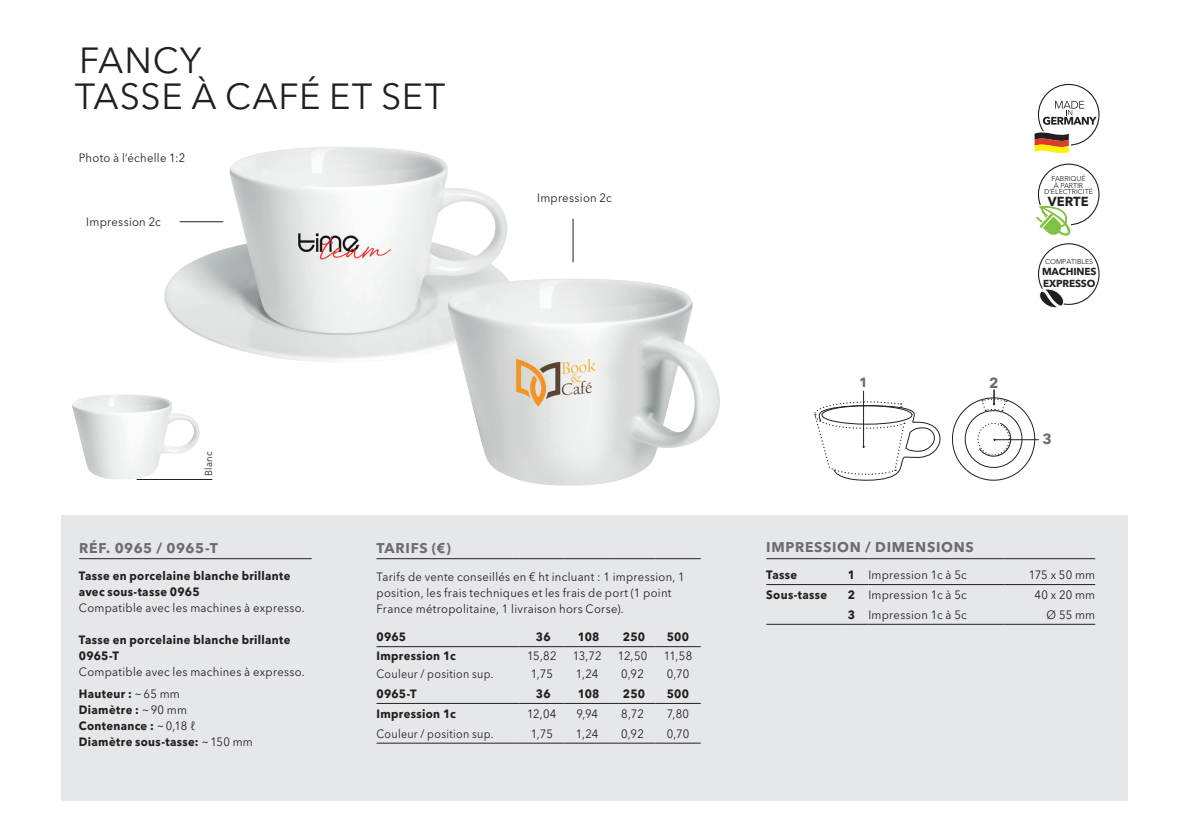
<style>
.page{position:relative;width:1191px;height:840px;background:#fff}
.page>*{position:absolute;margin:0;border:0;box-sizing:border-box;transform-origin:0 0}
.t1{font:36px/36px "Avenir Next W1 G";letter-spacing:.025em;color:#231f20}
.t2{font:700 14.6px "Avenir Next W1 G";color:#6c6d70}
.t3{font:700 14px "Avenir Next W1 G";letter-spacing:.05em;color:#6c6d70}
.t4{font:700 13.4px "Avenir Next W1 G";color:#6c6d70}
.t5{font:700 13px "Avenir Next W1 G";color:#231f20}
.t6{font:12px/16px "Avenir Next W1 G";letter-spacing:.025em;color:#231f20;scale:.94 1}
.t7{font:700 12px/16px "Avenir Next W1 G";letter-spacing:.03em;color:#231f20;scale:.94 1}
.t8{font:12px "Avenir Next W1 G";letter-spacing:.025em;color:#231f20;scale:.9 1}
.t9{font:700 10.2px/12.2px "Avenir Next W1 G";letter-spacing:-.01em;color:#231f20}
.t10{font:10px "Avenir Next W1 G";letter-spacing:.025em;color:#231f20;scale:.94 1}
.t11{font:7px "Avenir Next W1 G";color:#231f20}
.s1{font-weight:700}
.s2{font-weight:400}
</style>
<div class="page">
<div style="left:61px;top:515px;width:1066px;height:285px;background:#e6e7e9"></div>
<svg style="left:1034px;top:84px;width:65px;height:69px"></svg>
<img style="left:164px;top:147px;width:344px;height:215px">
<img style="left:72px;top:394px;width:128px;height:85px">
<hr style="left:137px;top:479px;width:75px;height:1px;background:#231f20">
<img style="left:442px;top:278px;width:278px;height:208px">
<div style="left:965px;top:410px;width:57px;height:57px;border:1px solid #231f20;border-radius:50%"></div>
<div style="left:977px;top:422px;width:33px;height:33px;border:1px dashed #231f20;border-radius:50%"></div>
<svg style="left:981px;top:389px;width:26px;height:22px"></svg>
<svg style="left:978px;top:422px;width:33px;height:34px"></svg>
<hr style="left:994px;top:439px;width:44px;height:1px;background:#231f20">
<hr style="left:863px;top:391px;width:1px;height:55px;background:#231f20">
<svg style="left:814px;top:400px;width:127px;height:80px"></svg>
<hr style="left:376px;top:558px;width:143px;height:1px;background:#231f20">
<hr style="left:519px;top:558px;width:45px;height:1px;background:#231f20">
<hr style="left:564px;top:558px;width:46px;height:1px;background:#231f20">
<hr style="left:610px;top:558px;width:45px;height:1px;background:#231f20">
<hr style="left:655px;top:558px;width:45px;height:1px;background:#231f20">
<hr style="left:376px;top:742px;width:143px;height:1px;background:#231f20">
<hr style="left:519px;top:742px;width:45px;height:1px;background:#231f20">
<hr style="left:564px;top:742px;width:46px;height:1px;background:#231f20">
<hr style="left:610px;top:742px;width:45px;height:1px;background:#231f20">
<hr style="left:655px;top:742px;width:45px;height:1px;background:#231f20">
<hr style="left:376px;top:646px;width:143px;height:1px;background:#231f20">
<hr style="left:519px;top:646px;width:45px;height:1px;background:#231f20">
<hr style="left:564px;top:646px;width:46px;height:1px;background:#231f20">
<hr style="left:610px;top:646px;width:45px;height:1px;background:#231f20">
<hr style="left:655px;top:646px;width:45px;height:1px;background:#231f20">
<hr style="left:376px;top:702px;width:143px;height:1px;background:#231f20">
<hr style="left:519px;top:702px;width:45px;height:1px;background:#231f20">
<hr style="left:564px;top:702px;width:46px;height:1px;background:#231f20">
<hr style="left:610px;top:702px;width:45px;height:1px;background:#231f20">
<hr style="left:655px;top:702px;width:45px;height:1px;background:#231f20">
<hr style="left:79px;top:558px;width:233px;height:1px;background:#231f20">
<svg style="left:1038px;top:243px;width:61px;height:65px"></svg>
<svg style="left:1036px;top:163px;width:63px;height:73px"></svg>
<hr style="left:766px;top:558px;width:74px;height:1px;background:#231f20">
<svg style="left:840px;top:558px;width:28px;height:1px"></svg>
<hr style="left:868px;top:558px;width:136px;height:1px;background:#231f20">
<hr style="left:1004px;top:558px;width:91px;height:1px;background:#231f20">
<hr style="left:766px;top:623px;width:74px;height:1px;background:#231f20">
<svg style="left:840px;top:623px;width:28px;height:1px"></svg>
<hr style="left:868px;top:623px;width:136px;height:1px;background:#231f20">
<hr style="left:1004px;top:623px;width:91px;height:1px;background:#231f20">
<hr style="left:766px;top:584px;width:74px;height:1px;background:#231f20">
<svg style="left:840px;top:584px;width:28px;height:1px"></svg>
<hr style="left:868px;top:584px;width:136px;height:1px;background:#231f20">
<hr style="left:1004px;top:584px;width:91px;height:1px;background:#231f20">
<hr style="left:180px;top:221px;width:43px;height:1px;background:#231f20">
<hr style="left:573px;top:218px;width:1px;height:44px;background:#231f20">
<h1 class="t1" style="left:75px;top:42px;width:372px">FANCY<br>TASSE À CAFÉ ET SET</h1>
<p class="t6" style="left:79px;top:150px;width:115px">Photo à l‘échelle 1:2</p>
<p class="t6" style="left:86px;top:214px;width:81px">Impression 2c</p>
<p class="t6" style="left:537px;top:190px;width:81px">Impression 2c</p>
<p class="t10" style="left:203px;top:475px;width:28px;rotate:-90deg">Blanc</p>
<p class="t3" style="left:79px;top:538px;width:140px">RÉF. 0965 / 0965-T</p>
<p class="t7" style="left:79px;top:567px;width:227px">Tasse en porcelaine blanche brillante avec sous-tasse 0965</p>
<p class="t6" style="left:79px;top:599px;width:242px">Compatible avec les machines à expresso.</p>
<p class="t7" style="left:79px;top:631px;width:227px">Tasse en porcelaine blanche brillante<br>0965-T</p>
<p class="t6" style="left:79px;top:660px;width:242px;line-height:22px">Compatible avec les machines à expresso.<br><span class="s1">Hauteur :</span> ~65 mm</p>
<p class="t7" style="left:79px;top:701px;width:187px">Diamètre : <span class="s2">~90 mm<br></span>Contenance : <span class="s2">~0,18 ℓ<br></span>Diamètre sous-tasse: <span class="s2">~150 mm</span></p>
<p class="t3" style="left:376px;top:538px;width:76px">TARIFS (€)</p>
<p class="t6" style="left:376px;top:569px;width:329px">Tarifs de vente conseillés en € ht incluant : 1 impression, 1 position, les frais techniques et les frais de port (1 point<br>France métropolitaine, 1 livraison hors Corse).</p>
<p class="t7" style="left:376px;top:628px;width:33px">0965</p>
<p class="t7" style="left:536px;top:628px;width:17px">36</p>
<p class="t7" style="left:577px;top:628px;width:25px">108</p>
<p class="t7" style="left:623px;top:628px;width:25px">250</p>
<p class="t7" style="left:667px;top:628px;width:25px">500</p>
<p class="t7" style="left:376px;top:647px;width:86px">Impression 1c</p>
<p class="t6" style="left:527px;top:647px;width:33px">15,82</p>
<p class="t6" style="left:573px;top:647px;width:32px">13,72</p>
<p class="t6" style="left:618px;top:647px;width:33px">12,50</p>
<p class="t6" style="left:663px;top:647px;width:32px">11,58</p>
<p class="t8" style="left:376px;top:666px;width:131px">Couleur / position sup.</p>
<p class="t6" style="left:531px;top:665px;width:25px">1,75</p>
<p class="t6" style="left:576px;top:665px;width:25px">1,24</p>
<p class="t6" style="left:621px;top:665px;width:26px">0,92</p>
<p class="t6" style="left:666px;top:665px;width:26px">0,70</p>
<p class="t7" style="left:376px;top:685px;width:44px">0965-T</p>
<p class="t7" style="left:536px;top:685px;width:17px">36</p>
<p class="t7" style="left:577px;top:685px;width:25px">108</p>
<p class="t7" style="left:623px;top:685px;width:25px">250</p>
<p class="t7" style="left:667px;top:685px;width:25px">500</p>
<p class="t7" style="left:376px;top:705px;width:86px">Impression 1c</p>
<p class="t6" style="left:527px;top:705px;width:33px">12,04</p>
<p class="t6" style="left:576px;top:705px;width:24px">9,94</p>
<p class="t6" style="left:621px;top:705px;width:26px">8,72</p>
<p class="t6" style="left:667px;top:705px;width:25px">7,80</p>
<p class="t8" style="left:376px;top:725px;width:131px">Couleur / position sup.</p>
<p class="t6" style="left:531px;top:725px;width:25px">1,75</p>
<p class="t6" style="left:576px;top:725px;width:25px">1,24</p>
<p class="t6" style="left:621px;top:725px;width:26px">0,92</p>
<p class="t6" style="left:666px;top:725px;width:26px">0,70</p>
<p class="t11" style="left:1051px;top:174px;width:35px">FABRIQUÉ</p>
<p class="t11" style="left:1054px;top:181px;width:31px">À PARTIR</p>
<p class="t11" style="left:1044px;top:187px;width:50px">D‘ÉLECTRICITÉ</p>
<p class="t5" style="left:1048px;top:193px;width:42px">VERTE</p>
<p class="t11" style="left:1045px;top:257px;width:50px">COMPATIBLES</p>
<p class="t4" style="left:859px;top:374px;width:10px">1</p>
<p class="t2" style="left:989px;top:373px;width:11px">2</p>
<p class="t9" style="left:1042px;top:265px;width:56px">MACHINES<br>EXPRESSO</p>
<p class="t2" style="left:1042px;top:430px;width:11px">3</p>
<p class="t3" style="left:766px;top:538px;width:209px">IMPRESSION / DIMENSIONS</p>
<p class="t7" style="left:766px;top:567px;width:34px">Tasse</p>
<p class="t6" style="left:847px;top:567px;width:128px"><span class="s1">1</span> Impression 1c à 5c</p>
<p class="t6" style="left:1029px;top:567px;width:72px">175 x 50 mm</p>
<p class="t7" style="left:766px;top:586px;width:66px">Sous-tasse</p>
<p class="t6" style="left:847px;top:586px;width:128px"><span class="s1">2</span> Impression 1c à 5c</p>
<p class="t6" style="left:1034px;top:586px;width:66px">40 x 20 mm</p>
<p class="t6" style="left:847px;top:606px;width:128px"><span class="s1">3</span> Impression 1c à 5c</p>
<p class="t6" style="left:1046px;top:606px;width:53px">Ø 55 mm</p>
</div>
